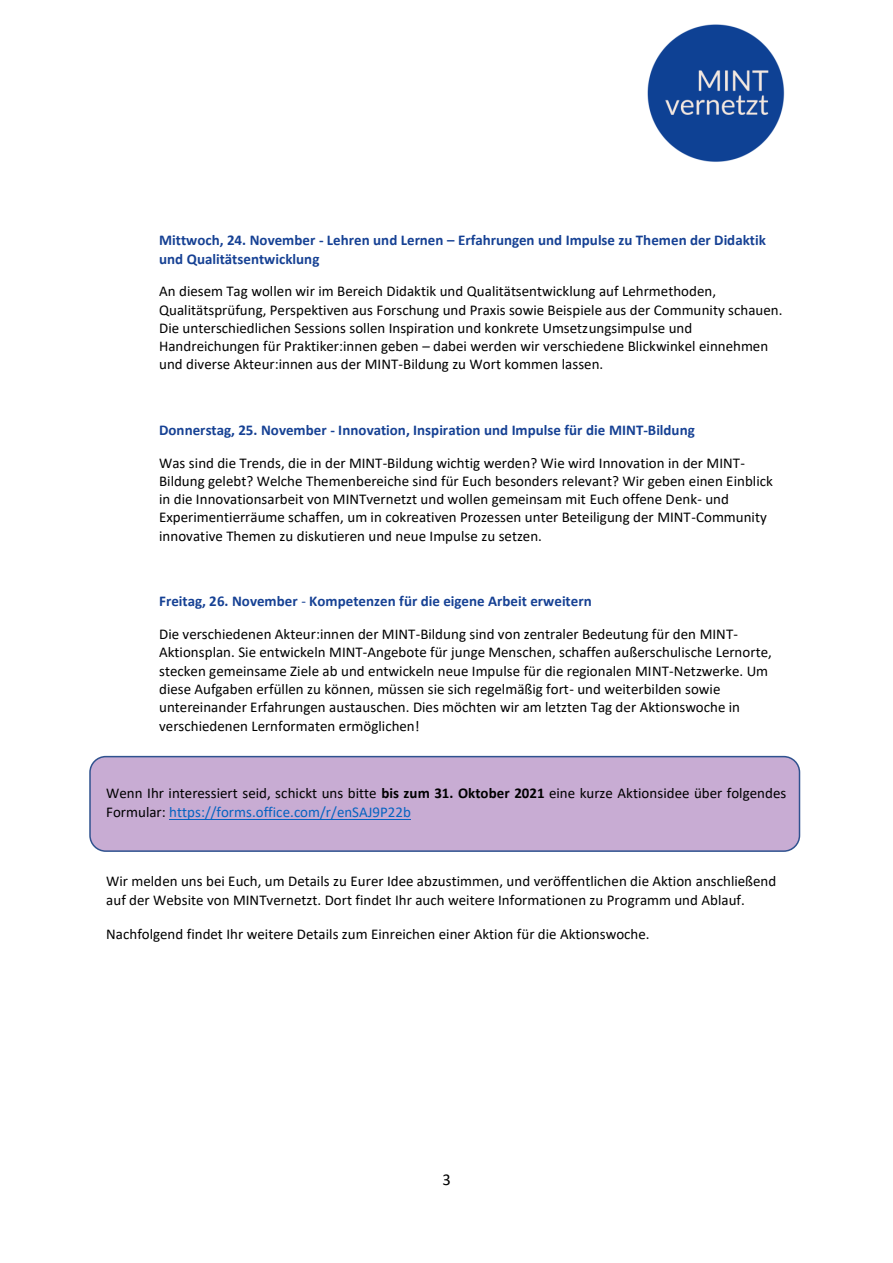
<style>
.page{position:relative;width:893px;height:1263px;background:#fff}
.page>*{position:absolute;margin:0;border:0;box-sizing:border-box;transform-origin:0 0}
.t1{font:16.5px "Calibri";color:#000}
.t2{font:15px/18.3px "Calibri";color:#000}
.t3{font:700 15px/18.3px "Calibri";color:#164194}
.s1{font-weight:400}
.s2{font-weight:700}
.s3{color:#0563c1}
</style>
<div class="page">
<img style="left:647px;top:24px;width:138px;height:138px">
<div style="left:90px;top:757px;width:710px;height:94px;background:#c8acd3;border-radius:16px"></div>
<div style="left:89px;top:756px;width:711px;height:96px;border:2px solid #2f528f;border-radius:16px"></div>
<hr style="left:169px;top:819px;width:242px;height:1px;background:#0563c1">
<p class="t3" style="left:159px;top:232px;width:608px">Mittwoch, 24. November - Lehren und Lernen – Erfahrungen und Impulse zu Themen der Didaktik und Qualitätsentwicklung</p>
<p class="t2" style="left:159px;top:283px;width:625px">An diesem Tag wollen wir im Bereich Didaktik und Qualitätsentwicklung auf Lehrmethoden, Qualitätsprüfung, Perspektiven aus Forschung und Praxis sowie Beispiele aus der Community schauen.<br>Die unterschiedlichen Sessions sollen Inspiration und konkrete Umsetzungsimpulse und Handreichungen für Praktiker:innen geben – dabei werden wir verschiedene Blickwinkel einnehmen und diverse Akteur:innen aus der MINT-Bildung zu Wort kommen lassen.</p>
<p class="t3" style="left:159px;top:422px;width:537px">Donnerstag, 25. November - Innovation, Inspiration und Impulse für die MINT-Bildung</p>
<p class="t2" style="left:159px;top:455px;width:615px">Was sind die Trends, die in der MINT-Bildung wichtig werden? Wie wird Innovation in der MINT-Bildung gelebt? Welche Themenbereiche sind für Euch besonders relevant? Wir geben einen Einblick in die Innovationsarbeit von MINTvernetzt und wollen gemeinsam mit Euch offene Denk- und Experimentierräume schaffen, um in cokreativen Prozessen unter Beteiligung der MINT-Community innovative Themen zu diskutieren und neue Impulse zu setzen.</p>
<p class="t3" style="left:159px;top:593px;width:434px">Freitag, 26. November <span class="s1">-</span> Kompetenzen für die eigene Arbeit erweitern</p>
<p class="t2" style="left:159px;top:626px;width:614px">Die verschiedenen Akteur:innen der MINT-Bildung sind von zentraler Bedeutung für den MINT-Aktionsplan. Sie entwickeln MINT-Angebote für junge Menschen, schaffen außerschulische Lernorte, stecken gemeinsame Ziele ab und entwickeln neue Impulse für die regionalen MINT-Netzwerke. Um diese Aufgaben erfüllen zu können, müssen sie sich regelmäßig fort- und weiterbilden sowie untereinander Erfahrungen austauschen. Dies möchten wir am letzten Tag der Aktionswoche in verschiedenen Lernformaten ermöglichen!</p>
<p class="t2" style="left:106px;top:784px;width:682px;line-height:19.6px">Wenn Ihr interessiert seid, schickt uns bitte <span class="s2">bis zum 31. Oktober 2021</span> eine kurze Aktionsidee über folgendes<br>Formular: <span class="s3">https://forms.office.com/r/enSAJ9P22b</span></p>
<p class="t2" style="left:106px;top:872px;width:672px;line-height:19.8px">Wir melden uns bei Euch, um Details zu Eurer Idee abzustimmen, und veröffentlichen die Aktion anschließend auf der Website von MINTvernetzt. Dort findet Ihr auch weitere Informationen zu Programm und Ablauf.</p>
<p class="t2" style="left:106px;top:926px;width:545px">Nachfolgend findet Ihr weitere Details zum Einreichen einer Aktion für die Aktionswoche.</p>
<p class="t1" style="left:442px;top:1173px;width:10px">3</p>
</div>
